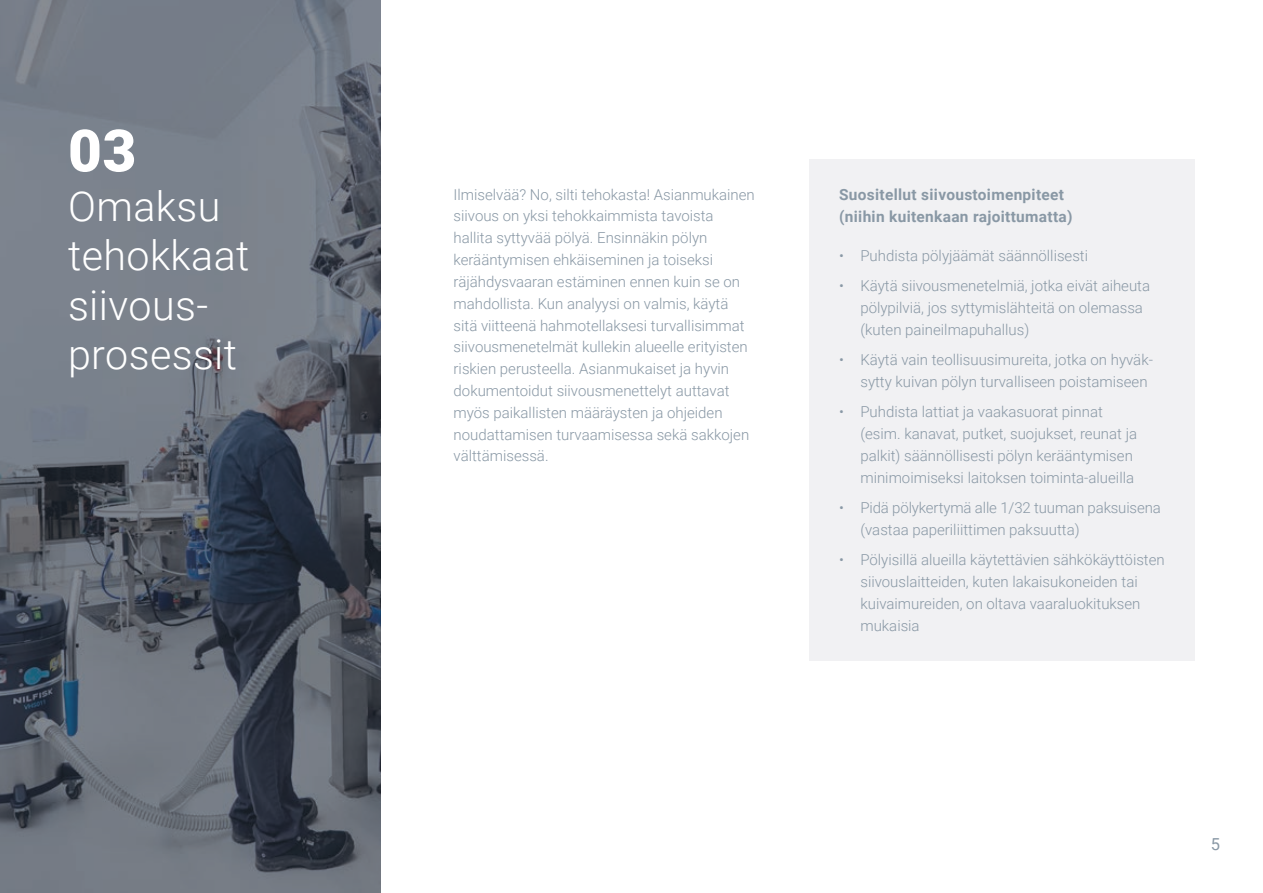
<style>
.page{position:relative;width:1263px;height:893px;background:#fff}
.page>*{position:absolute;margin:0;border:0;box-sizing:border-box;transform-origin:0 0}
.t1{font:900 58.5px "Roboto";color:#fff}
.t2{font:300 41.25px/49.5px "Roboto";letter-spacing:.01em;color:#fff}
.t3{font:16.5px "Roboto";color:#8998a5}
.t4{font:700 15.45px/21.9px "Roboto";letter-spacing:.02em;color:#8998a5}
.t5{font:300 15px/21.8px "Roboto";color:#8998a5}
</style>
<div class="page">
<svg style="left:0;top:0;width:381px;height:893px;background:#626974"></svg>
<div style="left:809px;top:159px;width:386px;height:501px;background:#f1f1f3"></div>
<h1 class="t1" style="left:68px;top:110px;width:70px">03</h1>
<h2 class="t2" style="left:68px;top:180px;width:183px">Omaksu tehokkaat siivous&shy;prosessit</h2>
<p class="t5" style="left:454px;top:183px;width:303px">Ilmiselvää? No, silti tehokasta! Asianmukainen siivous on yksi tehokkaimmista tavoista hallita syttyvää pölyä. Ensinnäkin pölyn kerääntymisen ehkäiseminen ja toiseksi räjähdysvaaran estäminen ennen kuin se on mahdollista. Kun analyysi on valmis, käytä sitä viitteenä hahmotellaksesi turvallisimmat siivousmenetelmät kullekin alueelle erityisten riskien perusteella. Asianmukaiset ja hyvin dokumentoidut siivousmenettelyt auttavat myös paikallisten määräysten ja ohjeiden noudattamisen turvaamisessa sekä sakkojen välttämisessä.</p>
<p class="t4" style="left:839px;top:183px;width:235px">Suositellut siivoustoimenpiteet (niihin kuitenkaan rajoittumatta)</p>
<p class="t5" style="left:839px;top:244px;width:250px">• Puhdista pölyjäämät säännöllisesti</p>
<p class="t5" style="left:860px;top:274px;width:291px;text-indent:-21px">• Käytä siivousmenetelmiä, jotka eivät aiheuta pölypilviä, jos syttymislähteitä on olemassa (kuten paineilmapuhallus)</p>
<p class="t5" style="left:860px;top:348px;width:294px;text-indent:-21px">• Käytä vain teollisuusimureita, jotka on hyväk&shy;sytty kuivan pölyn turvalliseen poistamiseen</p>
<p class="t5" style="left:860px;top:400px;width:278px;text-indent:-21px">• Puhdista lattiat ja vaakasuorat pinnat (esim. kanavat, putket, suojukset, reunat ja palkit) säännöllisesti pölyn kerääntymisen minimoimiseksi laitoksen toiminta-alueilla</p>
<p class="t5" style="left:860px;top:496px;width:302px;text-indent:-21px">• Pidä pölykertymä alle 1/32 tuuman paksuisena (vastaa paperiliittimen paksuutta)</p>
<p class="t5" style="left:860px;top:548px;width:306px;text-indent:-21px">• Pölyisillä alueilla käytettävien sähkökäyttöisten siivouslaitteiden, kuten lakaisukoneiden tai kuivaimureiden, on oltava vaaraluokituksen mukaisia</p>
<p class="t3" style="left:1211px;top:833px;width:11px">5</p>
</div>
